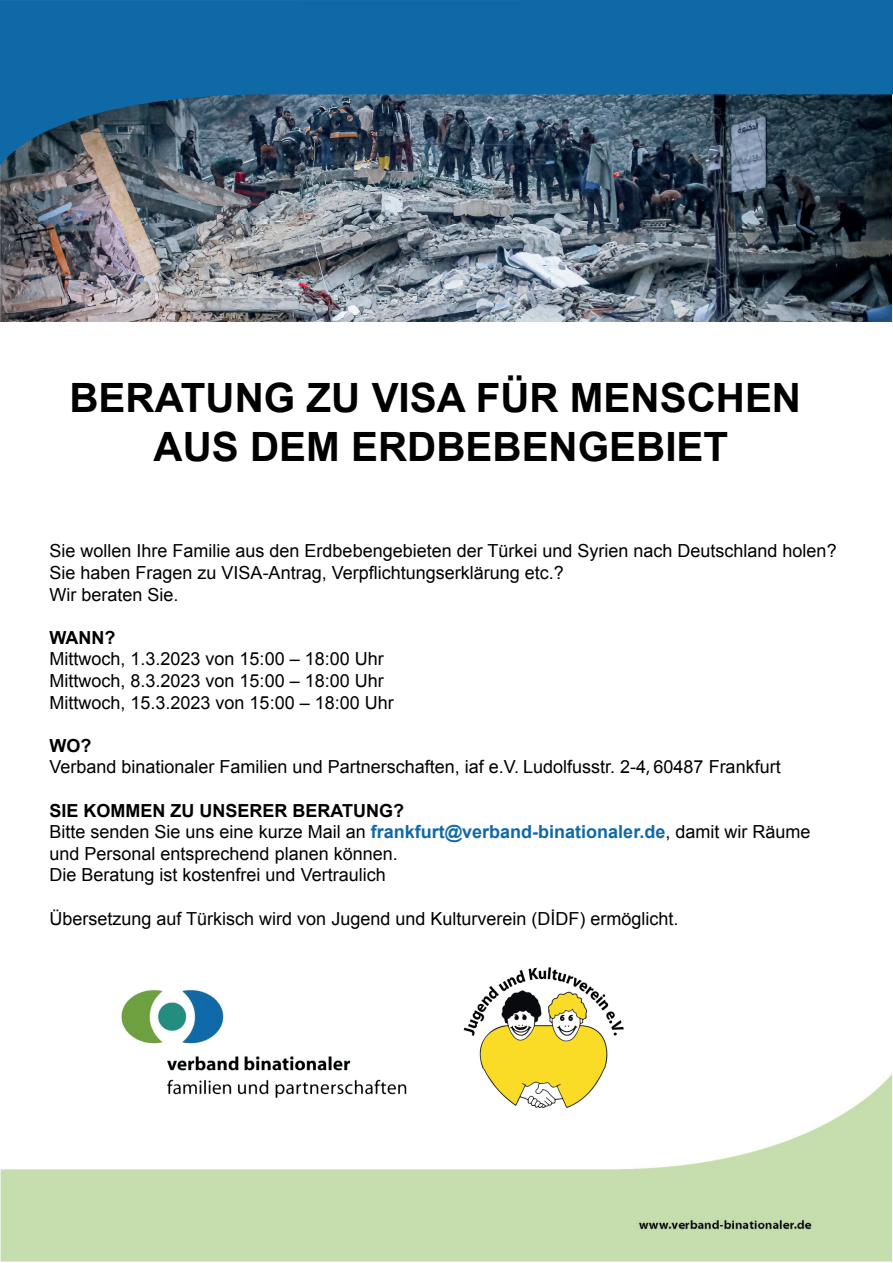
<style>
.page{position:relative;width:893px;height:1263px;background:#fff}
.page>*{position:absolute;margin:0;border:0;box-sizing:border-box;transform-origin:0 0}
.t1{font:700 40.35px/48.4px "Arial";color:#000001;text-align:center}
.t2{font:18px/21.6px "Arial";color:#000001}
.t3{font:700 18px "Arial";color:#000001}
.s1{font-weight:700}
.s2{font-family:"Myriad Pro"}
.s3{font-weight:700;color:#1069a7}
</style>
<div class="page">
<img style="left:1px;top:1074px;width:891px;height:187px">
<img style="left:1px;top:182px;width:891px;height:140px">
<img style="left:446px;top:967px;width:182px;height:158px">
<svg style="left:0;top:0;width:893px;height:182px;background:#276088"></svg>
<img style="left:108px;top:989px;width:300px;height:117px">
<h1 class="t1" style="left:69px;top:375px;width:733px">BERATUNG ZU VISA FÜR MENSCHEN<br>AUS DEM ERDBEBENGEBIET</h1>
<p class="t2" style="left:50px;top:540px;width:789px">Sie wollen Ihre Familie aus den Erdbebengebieten der Türkei und Syrien nach Deutschland holen?<br>Sie haben Fragen zu VISA-Antrag, Verpflichtungserklärung etc.?<br>Wir beraten Sie.</p>
<p class="t3" style="left:50px;top:626px;width:67px">WANN?</p>
<p class="t2" style="left:50px;top:648px;width:346px">Mittwoch, 1.3.2023 von 15:00 – 18:00 Uhr<br>Mittwoch, 8.3.2023 von 15:00 – 18:00 Uhr<br>Mittwoch, 15.3.2023 von 15:00 – 18:00 Uhr</p>
<p class="t2" style="left:50px;top:735px;width:733px"><span class="s1">WO?<br></span>Verband binationaler Familien und Partnerschaften, iaf e.V. Ludolfusstr. 2-4<span class="s2">,</span> 60487 Frankfurt</p>
<p class="t2" style="left:50px;top:800px;width:762px"><span class="s1">SIE KOMMEN ZU UNSERER BERATUNG?<br></span>Bitte senden Sie uns eine kurze Mail an <span class="s3">frankfurt@verband-binationaler.de</span>, damit wir Räume und Personal entsprechend planen können.<br>Die Beratung ist kostenfrei und Vertraulich</p>
<p class="t2" style="left:50px;top:908px;width:630px">Übersetzung auf Türkisch wird von Jugend und Kulturverein (DİDF) ermöglicht.</p>
</div>
